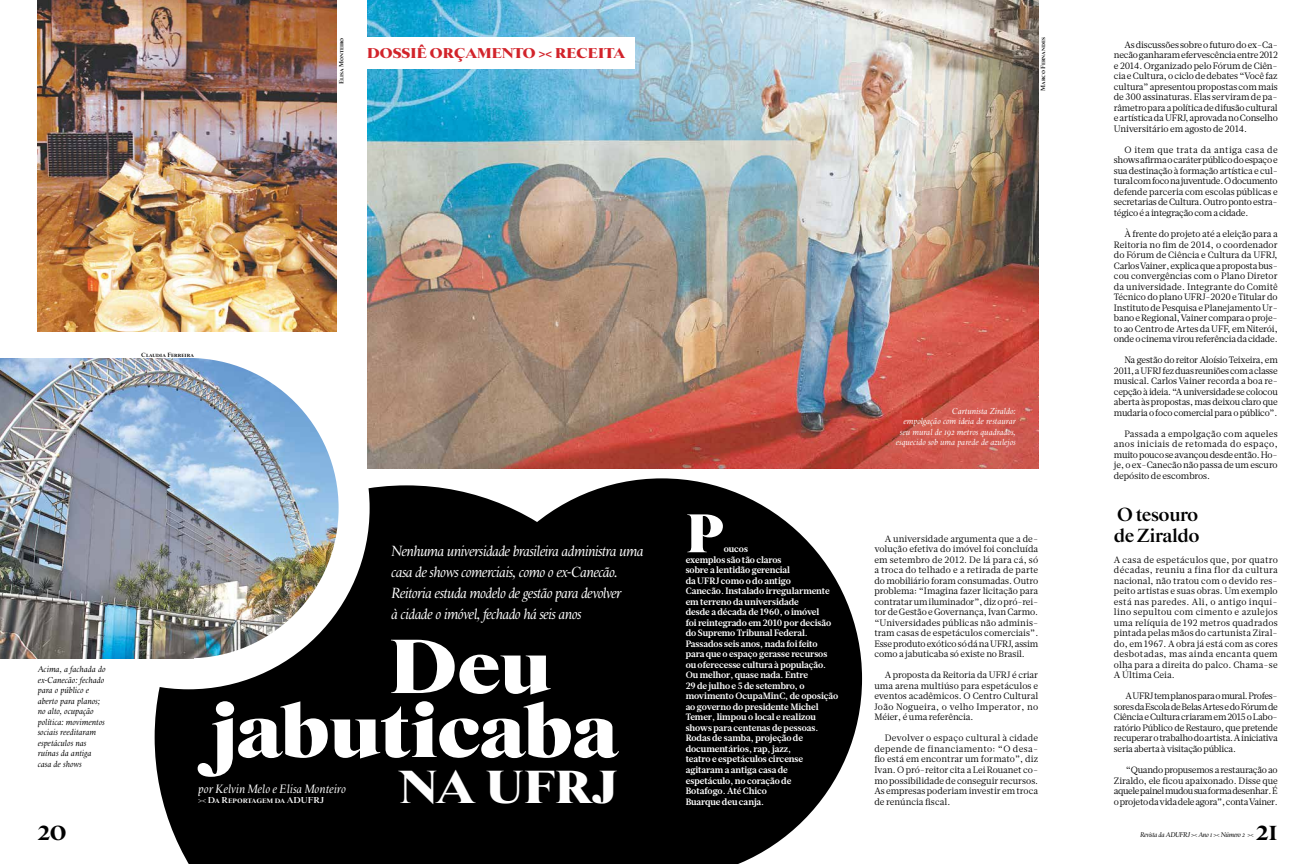
<style>
.page{position:relative;width:1315px;height:864px;background:#fff}
.page>*{position:absolute;margin:0;border:0;box-sizing:border-box;transform-origin:0 0}
.t1{font:900 77.7px "Starling";color:#fff}
.t2{font:900 55.21px "Starling";color:#fff}
.t3{font:900 47.07px "Starling";color:#fff}
.t4{font:700 28.88px "Starling";color:#000}
.t5{font:700 19.25px/21px "Starling";letter-spacing:-.02em;color:#000}
.t6{font:italic 14.88px/21px "Starling";letter-spacing:-.04em;color:#fff}
.t7{font:14.44px "Starling Ultra SC";color:#d2232a}
.t8{font:italic 12.25px "Starling";color:#fff}
.t9{font:9.19px/10.5px "Glosa Text";letter-spacing:-.02em;color:#000;text-align:justify}
.t10{font:700 9.19px/10.5px "Glosa Text";letter-spacing:-.01em;color:#fff}
.t11{font:italic 8.75px/10.5px "Starling";color:#000}
.t12{font:italic 8.75px/10.5px "Starling";color:#fff;text-align:right}
.t13{font:8.75px "Starling Bold SC";color:#fff}
.t14{font:italic 7px "Starling";letter-spacing:-.04em;color:#000}
.t15{font:6.12px "Starling Bold SC";color:#000}
.s1{font-family:"Starling";font-style:italic}
</style>
<div class="page">
<svg style="left:611px;top:478px;width:251px;height:385px;fill:#000"></svg>
<div style="left:155px;top:485px;width:503px;height:378px;background:#000"></div>
<img style="left:23px;top:342px;width:331px;height:331px;border-radius:166px">
<div style="left:7px;top:327px;width:362px;height:362px;border:31px solid #fff;border-radius:50%"></div>
<img style="left:0;top:358px;width:193px;height:300px">
<img style="left:367px;top:0;width:671px;height:468px">
<img style="left:37px;top:0;width:300px;height:331px">
<div style="left:347px;top:37px;width:288px;height:32px;background:#fff"></div>
<p class="t15" style="left:338px;top:84px;width:48px;rotate:-90deg">Elisa Monteiro</p>
<h3 class="t7" style="left:367px;top:45px;width:259px">DOSSIÊ ORÇAMENTO &gt;&lt; RECEITA</h3>
<p class="t15" style="left:1039px;top:91px;width:55px;rotate:-90deg">Marco Fernandes</p>
<p class="t15" style="left:141px;top:351px;width:54px">Claudia Ferreira</p>
<p class="t11" style="left:38px;top:664px;width:69px">Acima, a fachada do ex-Canecão: fechado para o público e aberto para planos; no alto, ocupação política: movimentos sociais reeditaram espetáculos nas ruínas da antiga casa de shows</p>
<h3 class="t4" style="left:37px;top:814px;width:31px">20</h3>
<h3 class="t6" style="left:391px;top:541px;width:254px">Nenhuma universidade brasileira administra uma casa de shows comerciais, como o ex-Canecão.<br>Reitoria estuda modelo de gestão para devolver<br>à cidade o imóvel, fechado há seis anos</h3>
<h1 class="t1" style="left:389px;top:624px;width:163px">Deu</h1>
<h1 class="t1" style="left:211px;top:688px;width:409px">jabuticaba</h1>
<h3 class="t3" style="left:399px;top:761px;width:220px">NA UFRJ</h3>
<h3 class="t8" style="left:198px;top:781px;width:149px">por Kelvin Melo e Elisa Monteiro</h3>
<p class="t13" style="left:198px;top:795px;width:127px"><span class="s1">&gt;&lt;</span> Da Reportagem da ADUFRJ</p>
<h2 class="t2" style="left:685px;top:503px;width:40px">P</h2>
<p class="t10" style="left:685px;top:543px;width:154px;text-indent:38px">oucos<br>exemplos são tão claros<br>sobre a lentidão gerencial<br>da UFRJ como o do antigo<br>Canecão. Instalado irregularmente em terreno da universidade<br>desde a década de 1960, o imóvel<br>foi reintegrado em 2010 por decisão do Supremo Tribunal Federal.<br>Passados seis anos, nada foi feito para que o espaço gerasse recursos ou oferecesse cultura à população.<br>Ou melhor, quase nada. Entre<br>29 de julho e 5 de setembro, o movimento OcupaMinC, de oposição ao governo do presidente Michel<br>Temer, limpou o local e realizou shows para centenas de pessoas.<br>Rodas de samba, projeção de documentários, rap, jazz,<br>teatro e espetáculos circense agitaram a antiga casa de<br>espetáculo, no coração de<br>Botafogo. Até Chico<br>Buarque deu canja.</p>
<p class="t12" style="left:895px;top:405px;width:122px">Cartunista Ziraldo:<br>empolgação com ideia de restaurar seu mural de 192 metros quadrados, esquecido sob uma parede de azulejos</p>
<p class="t9" style="left:874px;top:533px;width:165px;text-indent:11px">A universidade argumenta que a de&shy;volução efetiva do imóvel foi concluída em setembro de 2012. De lá para cá, só a troca do telhado e a retirada de parte do mobiliário foram consumadas. Outro problema: “Imagina fazer licitação para contratar um iluminador”, diz o pró-rei&shy;tor de Gestão e Governança, Ivan Carmo. “Universidades públicas não adminis&shy;tram casas de espetáculos comerciais”.<br>Esse produto exótico só dá na UFRJ, assim como a jabuticaba só existe no Brasil.</p>
<p class="t9" style="left:874px;top:669px;width:165px;text-indent:11px">A proposta da Reitoria da UFRJ é criar uma arena multiúso para espetáculos e eventos acadêmicos. O Centro Cultural João Nogueira, o velho Imperator, no Méier, é uma referência.</p>
<p class="t9" style="left:874px;top:732px;width:165px;text-indent:11px">Devolver o espaço cultural à cidade depende de financiamento: “O desa&shy;fio está em encontrar um formato”, diz Ivan. O pró-reitor cita a Lei Rouanet co&shy;mo possibilidade de conseguir recursos.<br>As empresas poderiam investir em troca de renúncia fiscal.</p>
<p class="t9" style="left:1114px;top:39px;width:165px;text-indent:11px">As discussões sobre o futuro do ex-Ca&shy;necão ganharam efervescência entre 2012 e 2014. Organizado pelo Fórum de Ciên&shy;cia e Cultura, o ciclo de debates “Você faz cultura” apresentou propostas com mais de 300 assinaturas. Elas serviram de pa&shy;râmetro para a política de difusão cultural e artística da UFRJ, aprovada no Conselho Universitário em agosto de 2014.</p>
<p class="t9" style="left:1114px;top:144px;width:165px;text-indent:11px">O item que trata da antiga casa de shows afirma o caráter público do espaço e sua destinação à formação artística e cul&shy;tural com foco na juventude. O documento defende parceria com escolas públicas e secretarias de Cultura. Outro ponto estra&shy;tégico é a integração com a cidade.</p>
<p class="t9" style="left:1114px;top:228px;width:165px;text-indent:11px">À frente do projeto até a eleição para a Reitoria no fim de 2014, o coordenador do Fórum de Ciência e Cultura da UFRJ, Carlos Vainer, explica que a proposta bus&shy;cou convergências com o Plano Diretor da universidade. Integrante do Comitê Técnico do plano UFRJ-2020 e Titular do Instituto de Pesquisa e Planejamento Ur&shy;bano e Regional, Vainer compara o proje&shy;to ao Centro de Artes da UFF, em Niterói, onde o cinema virou referência da cidade.</p>
<p class="t9" style="left:1114px;top:354px;width:165px;text-indent:11px">Na gestão do reitor Aloísio Teixeira, em 2011, a UFRJ fez duas reuniões com a classe musical. Carlos Vainer recorda a boa re&shy;cepção à ideia. “A universidade se colocou aberta às propostas, mas deixou claro que mudaria o foco comercial para o público”.</p>
<p class="t9" style="left:1114px;top:428px;width:165px;text-indent:11px">Passada a empolgação com aqueles anos iniciais de retomada do espaço, muito pouco se avançou desde então. Ho&shy;je, o ex-Canecão não passa de um escuro depósito de escombros.</p>
<h3 class="t5" style="left:1114px;top:504px;width:87px">O tesouro de Ziraldo</h3>
<p class="t9" style="left:1114px;top:554px;width:165px">A casa de espetáculos que, por quatro décadas, reuniu a fina flor da cultura nacional, não tratou com o devido res&shy;peito artistas e suas obras. Um exemplo está nas paredes. Ali, o antigo inqui&shy;lino sepultou com cimento e azulejos uma relíquia de 192 metros quadrados pintada pelas mãos do cartunista Ziral&shy;do, em 1967. A obra já está com as cores desbotadas, mas ainda encanta quem olha para a direita do palco. Chama-se A Última Ceia.</p>
<p class="t9" style="left:1114px;top:690px;width:165px;text-indent:11px">A UFRJ tem planos para o mural. Profes&shy;sores da Escola de Belas Artes e do Fórum de Ciência e Cultura criaram em 2015 o Labo&shy;ratório Público de Restauro, que pretende recuperar o trabalho do artista. A iniciativa seria aberta à visitação pública.</p>
<p class="t9" style="left:1114px;top:764px;width:165px;text-indent:12px">“Quando propusemos a restauração ao Ziraldo, ele ficou apaixonado. Disse que aquele painel mudou sua forma desenhar. É o projeto da vida dele agora”, conta Vainer.</p>
<h3 class="t4" style="left:1255px;top:814px;width:24px">21</h3>
<p class="t14" style="left:1140px;top:830px;width:115px">Revista da ADUFRJ &gt;&lt; Ano 1 &gt;&lt; Número 2 &gt;&lt;</p>
</div>
